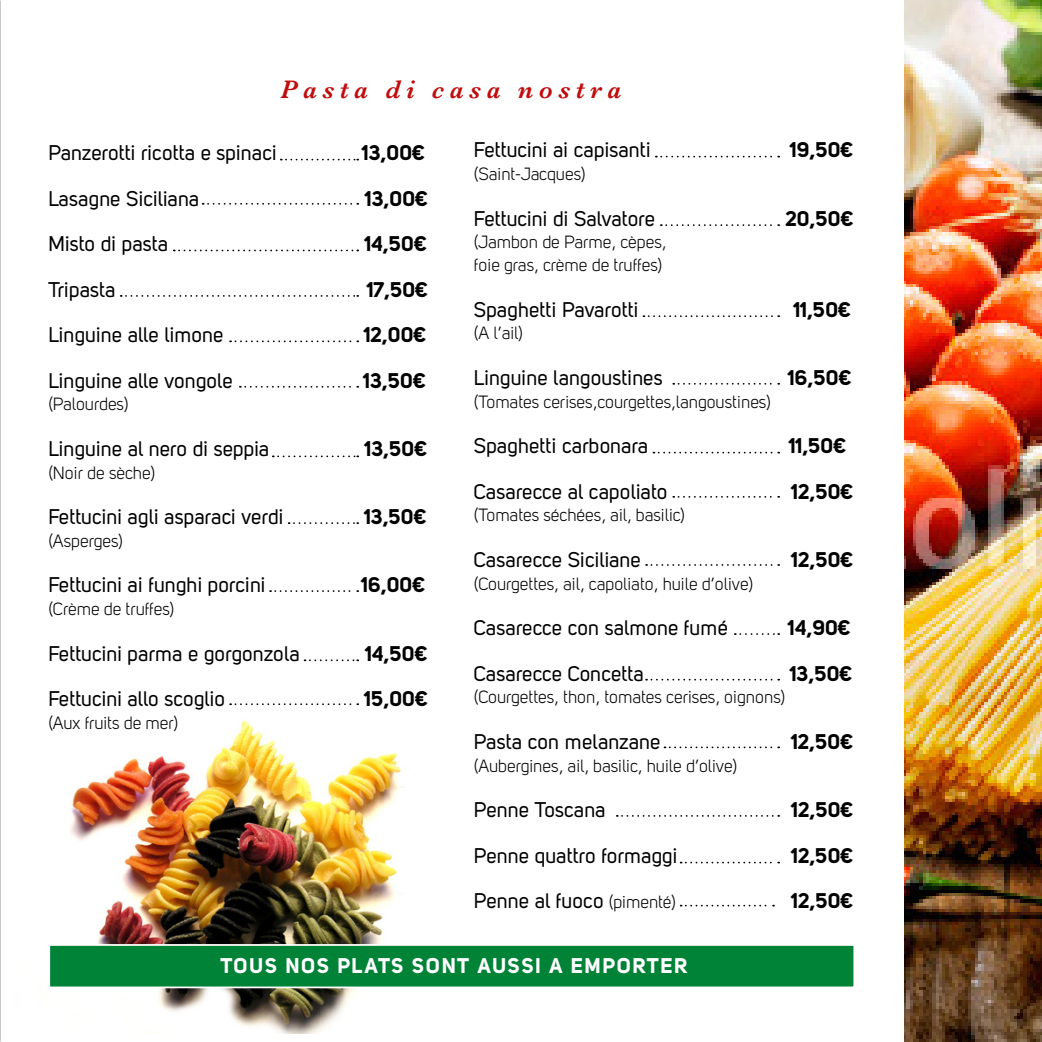
<style>
.page{position:relative;width:1042px;height:1042px;background:#fff}
.page>*{position:absolute;margin:0;border:0;box-sizing:border-box;transform-origin:0 0}
.t1{font:italic 600 26.25px "Baskerville";letter-spacing:.21em;color:#c00d0e}
.t2{font:21px "Uni Sans Regular";color:#000}
.t3{font:21px "Uni Sans Bold";color:#000}
.t4{font:21px "Uni Sans Bold";color:#fff}
.t5{font:17.5px/22.8px "Uni Sans Book";color:#000}
.s1{font-family:"Uni Sans Book";font-size:17.5px}
</style>
<div class="page">
<img style="left:70px;top:720px;width:333px;height:313px">
<div style="left:48px;top:944px;width:807px;height:44px;background:#008237;border:2px solid #fff"></div>
<img style="left:904px;top:0;width:138px;height:1042px">
<svg style="left:281px;top:159px;width:77px;height:1px"></svg>
<svg style="left:203px;top:203px;width:155px;height:2px"></svg>
<svg style="left:174px;top:250px;width:184px;height:1px"></svg>
<svg style="left:121px;top:295px;width:237px;height:2px"></svg>
<svg style="left:230px;top:340px;width:128px;height:2px"></svg>
<svg style="left:240px;top:386px;width:118px;height:2px"></svg>
<svg style="left:273px;top:455px;width:85px;height:2px"></svg>
<svg style="left:289px;top:522px;width:69px;height:2px"></svg>
<svg style="left:270px;top:590px;width:88px;height:2px"></svg>
<svg style="left:304px;top:659px;width:54px;height:2px"></svg>
<svg style="left:230px;top:703px;width:128px;height:2px"></svg>
<svg style="left:656px;top:156px;width:123px;height:1px"></svg>
<svg style="left:661px;top:224px;width:118px;height:2px"></svg>
<svg style="left:643px;top:315px;width:136px;height:2px"></svg>
<svg style="left:673px;top:383px;width:106px;height:2px"></svg>
<svg style="left:653px;top:452px;width:126px;height:1px"></svg>
<svg style="left:673px;top:496px;width:106px;height:2px"></svg>
<svg style="left:646px;top:564px;width:133px;height:2px"></svg>
<svg style="left:735px;top:633px;width:44px;height:2px"></svg>
<svg style="left:646px;top:679px;width:133px;height:1px"></svg>
<svg style="left:664px;top:746px;width:115px;height:2px"></svg>
<svg style="left:617px;top:815px;width:162px;height:2px"></svg>
<svg style="left:680px;top:861px;width:99px;height:2px"></svg>
<svg style="left:680px;top:905px;width:94px;height:1px"></svg>
<p class="t1" style="left:280px;top:71px;width:342px">Pasta di casa nostra</p>
<p class="t2" style="left:48px;top:140px;width:230px">Panzerotti ricotta e spinaci</p>
<p class="t3" style="left:362px;top:140px;width:64px">13,00€</p>
<p class="t2" style="left:48px;top:186px;width:153px">Lasagne Siciliana</p>
<p class="t3" style="left:365px;top:185px;width:64px">13,00€</p>
<p class="t2" style="left:48px;top:231px;width:122px">Misto di pasta</p>
<p class="t3" style="left:365px;top:231px;width:64px">14,50€</p>
<p class="t2" style="left:48px;top:277px;width:69px">Tripasta</p>
<p class="t3" style="left:367px;top:276px;width:62px">17,50€</p>
<p class="t2" style="left:48px;top:322px;width:177px">Linguine alle limone</p>
<p class="t3" style="left:364px;top:322px;width:64px">12,00€</p>
<p class="t2" style="left:48px;top:368px;width:186px">Linguine alle vongole</p>
<p class="t3" style="left:363px;top:367px;width:64px">13,50€</p>
<p class="t5" style="left:48px;top:393px;width:82px">(Palourdes)</p>
<p class="t2" style="left:48px;top:436px;width:223px">Linguine al nero di seppia</p>
<p class="t3" style="left:365px;top:435px;width:64px">13,50€</p>
<p class="t5" style="left:48px;top:461px;width:108px">(Noir de sèche)</p>
<p class="t2" style="left:48px;top:504px;width:237px">Fettucini agli asparaci verdi</p>
<p class="t3" style="left:364px;top:504px;width:64px">13,50€</p>
<p class="t5" style="left:48px;top:529px;width:76px">(Asperges)</p>
<p class="t2" style="left:48px;top:573px;width:219px">Fettucini ai funghi porcini</p>
<p class="t3" style="left:361px;top:572px;width:65px">16,00€</p>
<p class="t5" style="left:48px;top:598px;width:128px">(Crème de truffes)</p>
<p class="t2" style="left:48px;top:641px;width:253px">Fettucini parma e gorgonzola</p>
<p class="t3" style="left:365px;top:640px;width:64px">14,50€</p>
<p class="t2" style="left:48px;top:686px;width:178px">Fettucini allo scoglio</p>
<p class="t3" style="left:365px;top:686px;width:65px">15,00€</p>
<p class="t5" style="left:48px;top:711px;width:132px">(Aux fruits de mer)</p>
<p class="t2" style="left:474px;top:138px;width:178px">Fettucini ai capisanti</p>
<p class="t3" style="left:790px;top:137px;width:65px">19,50€</p>
<p class="t5" style="left:474px;top:163px;width:113px">(Saint-Jacques)</p>
<p class="t2" style="left:474px;top:206px;width:183px">Fettucini di Salvatore</p>
<p class="t3" style="left:785px;top:205px;width:69px">20,50€</p>
<p class="t5" style="left:474px;top:231px;width:194px">(Jambon de Parme, cèpes, foie gras, crème de truffes)</p>
<p class="t2" style="left:474px;top:297px;width:166px">Spaghetti Pavarotti</p>
<p class="t3" style="left:794px;top:296px;width:59px">11,50€</p>
<p class="t5" style="left:474px;top:322px;width:51px">(A l’ail)</p>
<p class="t2" style="left:474px;top:365px;width:190px">Linguine langoustines</p>
<p class="t3" style="left:788px;top:364px;width:65px">16,50€</p>
<p class="t5" style="left:474px;top:390px;width:299px">(Tomates cerises,courgettes,langoustines)</p>
<p class="t2" style="left:474px;top:433px;width:176px">Spaghetti carbonara</p>
<p class="t3" style="left:789px;top:433px;width:59px">11,50€</p>
<p class="t2" style="left:474px;top:479px;width:195px">Casarecce al capoliato</p>
<p class="t3" style="left:791px;top:478px;width:63px">12,50€</p>
<p class="t5" style="left:474px;top:504px;width:213px">(Tomates séchées, ail, basilic)</p>
<p class="t2" style="left:474px;top:547px;width:169px">Casarecce Siciliane</p>
<p class="t3" style="left:791px;top:546px;width:63px">12,50€</p>
<p class="t5" style="left:474px;top:572px;width:281px">(Courgettes, ail, capoliato, huile d’olive)</p>
<p class="t2" style="left:474px;top:615px;width:256px">Casarecce con salmone fumé</p>
<p class="t3" style="left:788px;top:615px;width:64px">14,90€</p>
<p class="t2" style="left:474px;top:661px;width:172px">Casarecce Concetta</p>
<p class="t3" style="left:790px;top:660px;width:64px">13,50€</p>
<p class="t5" style="left:474px;top:686px;width:313px">(Courgettes, thon, tomates cerises, oignons)</p>
<p class="t2" style="left:474px;top:729px;width:188px">Pasta con melanzane</p>
<p class="t3" style="left:791px;top:728px;width:63px">12,50€</p>
<p class="t5" style="left:474px;top:754px;width:265px">(Aubergines, ail, basilic, huile d’olive)</p>
<p class="t2" style="left:474px;top:797px;width:134px">Penne Toscana</p>
<p class="t3" style="left:791px;top:797px;width:63px">12,50€</p>
<p class="t2" style="left:474px;top:843px;width:205px">Penne quattro formaggi</p>
<p class="t3" style="left:791px;top:842px;width:63px">12,50€</p>
<p class="t2" style="left:474px;top:889px;width:204px">Penne al fuoco <span class="s1">(pimenté)</span></p>
<p class="t3" style="left:791px;top:888px;width:63px">12,50€</p>
<p class="t4" style="left:221px;top:952px;width:15px">TOUS</p>
<p class="t4" style="left:286px;top:952px;width:16px">NOS</p>
<p class="t4" style="left:338px;top:952px;width:41px">PLATS</p>
<p class="t4" style="left:412px;top:952px;width:16px">SONT</p>
<p class="t4" style="left:478px;top:952px;width:14px">AUSSI</p>
<p class="t4" style="left:549px;top:952px;width:38px">A EMPORTER</p>
</div>
